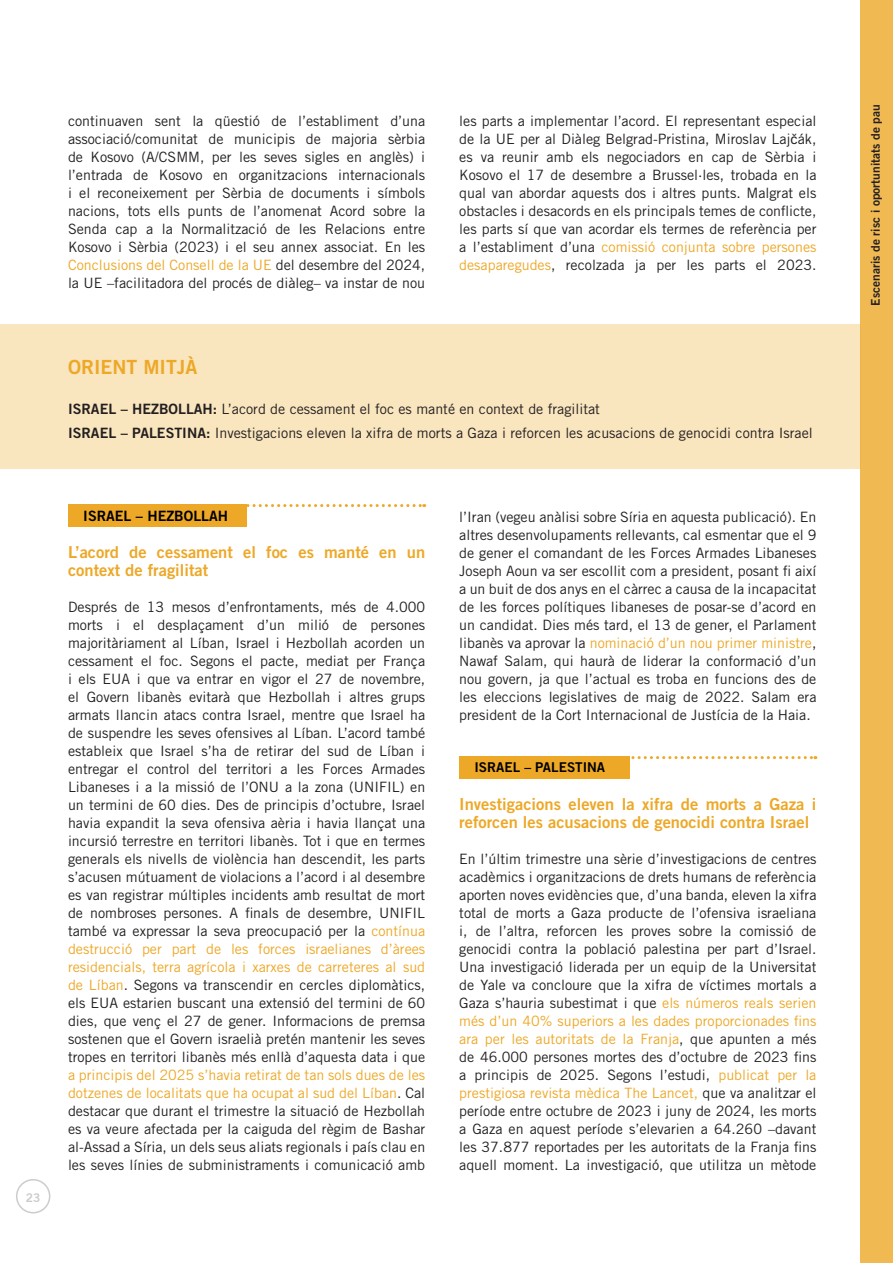
<style>
.page{position:relative;width:893px;height:1263px;background:#fff}
.page>*{position:absolute;margin:0;border:0;box-sizing:border-box;transform-origin:0 0}
.t1{font:19.5px "Trade Gothic LT Std Bd 2";color:#eda827}
.t2{font:16.5px/18px "Trade Gothic LT Std Bd 2";color:#eda827}
.t3{font:14.25px/18px "Trade Gothic LT Std";color:#231f20;text-align:justify}
.t4{font:14.25px "Trade Gothic LT Std Bd 2";color:#000}
.t5{font:13.5px "Trade Gothic LT Std Bd 2";color:#000}
.t6{font:12px "Trade Gothic LT Std Bd 2";color:#231f20}
.t7{font:12px "Trade Gothic LT Std Bd 2";color:#ccc}
.s1{color:#eda827}
.s2{font-family:"Trade Gothic Next LT Pro"}
.s3{font-family:"Trade Gothic LT Std Bd 2"}
</style>
<div class="page">
<div style="left:16px;top:1179px;width:34px;height:34px;border:2px solid #ccc;border-radius:50%"></div>
<div style="left:861px;top:0;width:32px;height:1263px;background:#f0b952"></div>
<div style="left:0;top:324px;width:861px;height:144px;background:#f9e5be"></div>
<svg style="left:247px;top:504px;width:178px;height:3px"></svg>
<div style="left:68px;top:504px;width:179px;height:22px;background:#eda827"></div>
<svg style="left:629px;top:756px;width:187px;height:3px"></svg>
<div style="left:459px;top:756px;width:170px;height:22px;background:#eda827"></div>
<p class="t7" style="left:26px;top:1190px;width:16px">23</p>
<p class="t3" style="left:68px;top:112px;width:359px">continuaven sent la qüestió de l’establiment d’una associació/comunitat de municipis de majoria sèrbia de Kosovo (A/CSMM, per les seves sigles en anglès) i l’entrada de Kosovo en organitzacions internacionals i el reconeixement per Sèrbia de documents i símbols nacions, tots ells punts de l’anomenat Acord sobre la Senda cap a la Normalització de les Relacions entre Kosovo i Sèrbia (2023) i el seu annex associat. En les <span class="s1">Conclusions del Consell de la UE</span> del desembre del 2024, la UE –facilitadora del procés de diàleg– va instar de nou</p>
<p class="t3" style="left:459px;top:112px;width:359px">les parts a implementar l’acord. El representant especial de la UE per al Diàleg Belgrad-Pristina, Miroslav Laj<span class="s2">č</span>ák, es va reunir amb els negociadors en cap de Sèrbia i Kosovo el 17 de desembre a Brussel·les, trobada en la qual van abordar aquests dos i altres punts. Malgrat els obstacles i desacords en els principals temes de conflicte, les parts sí que van acordar els termes de referència per a l’establiment d’una <span class="s1">comissió conjunta sobre persones desaparegudes</span>, recolzada ja per les parts el 2023.</p>
<p class="t1" style="left:68px;top:355px;width:131px">ORIENT MITJÀ</p>
<p class="t3" style="left:68px;top:400px;width:533px"><span class="s3">ISRAEL – HEZBOLLAH:</span> L’acord de cessament el foc es manté en context de fragilitat</p>
<p class="t3" style="left:68px;top:424px;width:746px"><span class="s3">ISRAEL – PALESTINA:</span> Investigacions eleven la xifra de morts a Gaza i reforcen les acusacions de genocidi contra Israel</p>
<p class="t4" style="left:83px;top:507px;width:146px">ISRAEL – HEZBOLLAH</p>
<p class="t2" style="left:68px;top:543px;width:359px">L’acord de cessament el foc es manté en un context de fragilitat</p>
<p class="t3" style="left:68px;top:598px;width:359px">Després de 13 mesos d’enfrontaments, més de 4.000 morts i el desplaçament d’un milió de persones majoritàriament al Líban, Israel i Hezbollah acorden un cessament el foc. Segons el pacte, mediat per França i els EUA i que va entrar en vigor el 27 de novembre, el Govern libanès evitarà que Hezbollah i altres grups armats llancin atacs contra Israel, mentre que Israel ha de suspendre les seves ofensives al Líban. L’acord també estableix que Israel s’ha de retirar del sud de Líban i entregar el control del territori a les Forces Armades Libaneses i a la missió de l’ONU a la zona (UNIFIL) en un termini de 60 dies. Des de principis d’octubre, Israel havia expandit la seva ofensiva aèria i havia llançat una incursió terrestre en territori libanès. Tot i que en termes generals els nivells de violència han descendit, les parts s’acusen mútuament de violacions a l’acord i al desembre es van registrar múltiples incidents amb resultat de mort de nombroses persones. A finals de desembre, UNIFIL també va expressar la seva preocupació per la <span class="s1">contínua destrucció per part de les forces israelianes d’àrees residencials, terra agrícola i xarxes de carreteres al sud de Líban</span>. Segons va transcendir en cercles diplomàtics, els EUA estarien buscant una extensió del termini de 60 dies, que venç el 27 de gener. Informacions de premsa sostenen que el Govern israelià pretén mantenir les seves tropes en territori libanès més enllà d’aquesta data i que <span class="s1">a principis del 2025 s’havia retirat de tan sols dues de les dotzenes de localitats que ha ocupat al sud del Líban</span>. Cal destacar que durant el trimestre la situació de Hezbollah es va veure afectada per la caiguda del règim de Bashar al-Assad a Síria, un dels seus aliats regionals i país clau en les seves línies de subministraments i comunicació amb</p>
<p class="t3" style="left:459px;top:508px;width:359px">l’Iran (vegeu anàlisi sobre Síria en aquesta publicació). En altres desenvolupaments rellevants, cal esmentar que el 9 de gener el comandant de les Forces Armades Libaneses Joseph Aoun va ser escollit com a president, posant fi així a un buit de dos anys en el càrrec a causa de la incapacitat de les forces polítiques libaneses de posar-se d’acord en un candidat. Dies més tard, el 13 de gener, el Parlament libanès va aprovar la <span class="s1">nominació d’un nou primer ministre</span>, Nawaf Salam, qui haurà de liderar la conformació d’un nou govern, ja que l’actual es troba en funcions des de les eleccions legislatives de maig de 2022. Salam era president de la Cort Internacional de Justícia de la Haia.</p>
<p class="t5" style="left:474px;top:759px;width:132px">ISRAEL – PALESTINA</p>
<p class="t2" style="left:459px;top:795px;width:359px">Investigacions eleven la xifra de morts a Gaza i reforcen les acusacions de genocidi contra Israel</p>
<p class="t3" style="left:459px;top:850px;width:359px">En l’últim trimestre una sèrie d’investigacions de centres acadèmics i organitzacions de drets humans de referència aporten noves evidències que, d’una banda, eleven la xifra total de morts a Gaza producte de l’ofensiva israeliana i, de l’altra, reforcen les proves sobre la comissió de genocidi contra la població palestina per part d’Israel.<br>Una investigació liderada per un equip de la Universitat de Yale va concloure que la xifra de víctimes mortals a Gaza s’hauria subestimat i que <span class="s1">els números reals serien més d’un 40% superiors a les dades proporcionades fins ara per les autoritats de la Franja</span>, que apunten a més de 46.000 persones mortes des d’octubre de 2023 fins a principis de 2025. Segons l’estudi, <span class="s1">publicat per la prestigiosa revista mèdica The Lancet,</span> que va analitzar el període entre octubre de 2023 i juny de 2024, les morts a Gaza en aquest període s’elevarien a 64.260 –davant les 37.877 reportades per les autoritats de la Franja fins aquell moment. La investigació, que utilitza un mètode</p>
<p class="t6" style="left:868px;top:305px;width:203px;rotate:-90deg">Escenaris de risc i oportunitats de pau</p>
</div>
